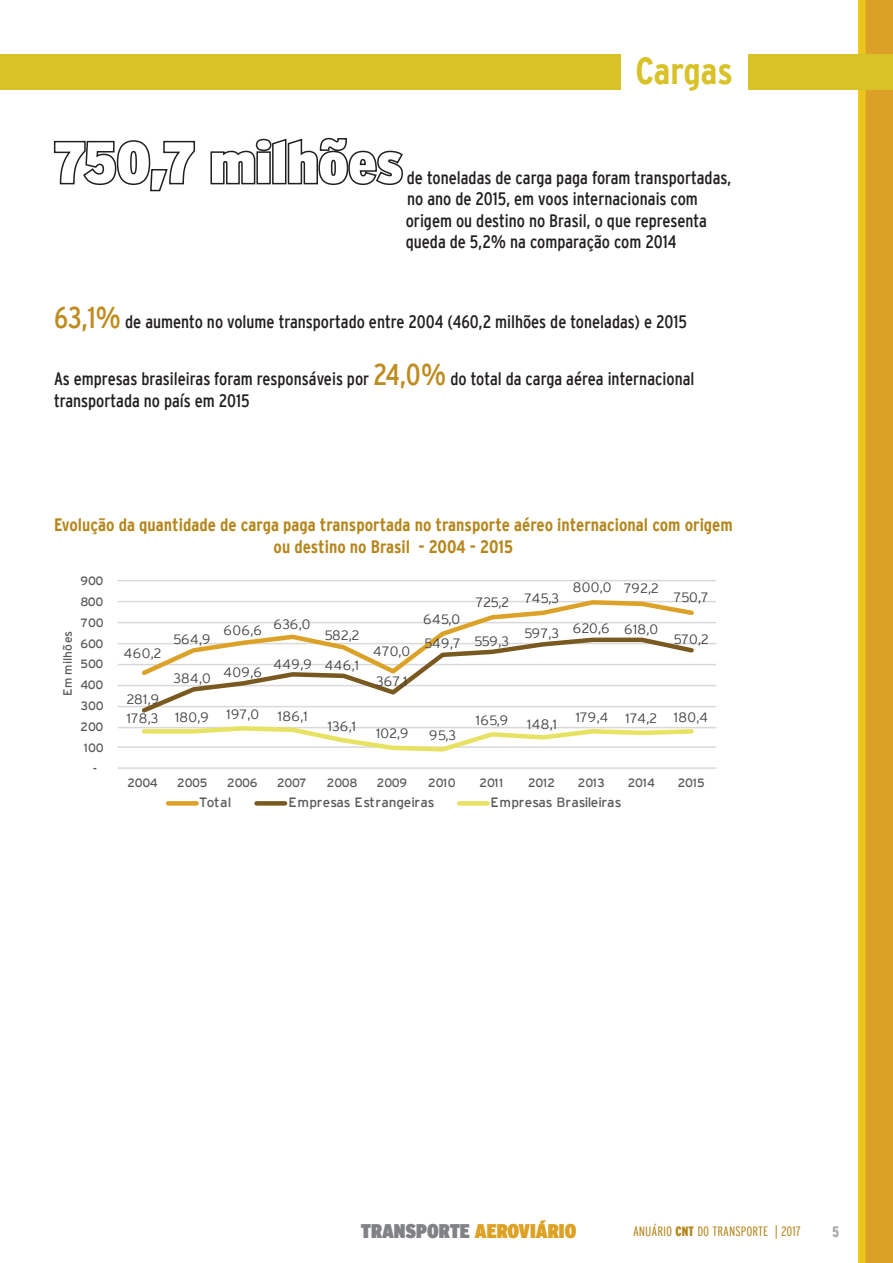
<style>
.page{position:relative;width:893px;height:1263px;background:#fff}
.page>*{position:absolute;margin:0;border:0;box-sizing:border-box;transform-origin:0 0}
.t1{font:700 condensed 37.5px "Interstate";color:#d8c228}
.t2{font:900 condensed 19.8px "Interstate";color:#808285}
.t3{font:condensed 18px/21.6px "Interstate";color:#231f20}
.t4{font:700 condensed 18px/21.6px "Interstate";color:#b5861d;text-align:center}
.t5{font:900 extra-condensed 15px "Interstate";color:#a8a9ad;scale:1.2 1}
.t6{font:300 13.5px "Interstate";letter-spacing:.02em;color:#404040}
.t7{font:13.5px "Interstate";letter-spacing:.005em;color:#595959}
.t8{font:300 extra-condensed 13.5px "Interstate";color:#b5861d;scale:1.2 1}
.t9{font:12px "Interstate";letter-spacing:-.015em;color:#595959}
.t10{font:12px "Interstate";letter-spacing:.01em;color:#595959}
.s1{font-size:30px;color:#be8c20}
.s2{color:#dca125}
.s3{font-weight:900}
</style>
<div class="page">
<svg style="left:858px;top:0;width:35px;height:1263px;background:#e0ab25"></svg>
<hr style="left:118px;top:746px;width:598px;height:2px;background:#d9d9d9">
<hr style="left:118px;top:727px;width:598px;height:1px;background:#d9d9d9">
<hr style="left:118px;top:706px;width:598px;height:1px;background:#d9d9d9">
<hr style="left:118px;top:685px;width:598px;height:1px;background:#d9d9d9">
<hr style="left:118px;top:664px;width:598px;height:1px;background:#d9d9d9">
<hr style="left:118px;top:643px;width:598px;height:1px;background:#d9d9d9">
<hr style="left:118px;top:622px;width:598px;height:1px;background:#d9d9d9">
<hr style="left:118px;top:601px;width:598px;height:1px;background:#d9d9d9">
<hr style="left:118px;top:580px;width:598px;height:1px;background:#d9d9d9">
<hr style="left:118px;top:767px;width:598px;height:2px;background:#d9d9d9">
<svg style="left:138px;top:600px;width:559px;height:35px"></svg>
<svg style="left:138px;top:635px;width:559px;height:78px"></svg>
<svg style="left:140px;top:726px;width:556px;height:26px"></svg>
<div style="left:168px;top:801px;width:29px;height:5px;background:#dca228"></div>
<div style="left:257px;top:801px;width:28px;height:5px;background:#7a5920"></div>
<div style="left:459px;top:801px;width:29px;height:5px;background:#e8e262"></div>
<svg style="left:53px;top:140px;width:143px;height:52px"></svg>
<svg style="left:210px;top:137px;width:193px;height:48px"></svg>
<div style="left:748px;top:54px;width:145px;height:35px;background:#d8c228"></div>
<div style="left:0;top:54px;width:621px;height:35px;background:#d8c228"></div>
<p class="t1" style="left:635px;top:50px;width:99px">Cargas</p>
<p class="t3" style="left:406px;top:166px;width:327px">de toneladas de carga paga foram transportadas, no ano de 2015, em voos internacionais com origem ou destino no Brasil, o que representa queda de 5,2% na comparação com 2014</p>
<p class="t3" style="left:54px;top:310px;width:634px"><span class="s1">63,1%</span> de aumento no volume transportado entre 2004 (460,2 milhões de toneladas) e 2015</p>
<p class="t3" style="left:54px;top:368px;width:642px">As empresas brasileiras foram responsáveis por <span class="s1">24,0%</span> do total da carga aérea internacional transportada no país em 2015</p>
<p class="t4" style="left:54px;top:514px;width:680px">Evolução da quantidade de carga paga transportada no transporte aéreo internacional com origem ou destino no Brasil - 2004 - 2015</p>
<p class="t10" style="left:61px;top:696px;width:66px;rotate:-90deg">Em milhões</p>
<p class="t9" style="left:81px;top:574px;width:24px">900</p>
<p class="t9" style="left:80px;top:595px;width:24px">800</p>
<p class="t9" style="left:81px;top:616px;width:24px">700</p>
<p class="t9" style="left:81px;top:637px;width:24px">600</p>
<p class="t9" style="left:81px;top:657px;width:24px">500</p>
<p class="t9" style="left:80px;top:678px;width:24px">400</p>
<p class="t9" style="left:81px;top:699px;width:24px">300</p>
<p class="t9" style="left:81px;top:720px;width:24px">200</p>
<p class="t9" style="left:84px;top:741px;width:21px">100</p>
<p class="t9" style="left:93px;top:762px;width:6px">-</p>
<p class="t6" style="left:124px;top:645px;width:39px">460,2</p>
<p class="t6" style="left:127px;top:692px;width:34px">281,9</p>
<p class="t6" style="left:174px;top:631px;width:38px">564,9</p>
<p class="t6" style="left:223px;top:622px;width:40px">606,6</p>
<p class="t6" style="left:174px;top:668px;width:90px">384,0 409,6</p>
<p class="t6" style="left:273px;top:616px;width:39px">636,0</p>
<p class="t6" style="left:325px;top:628px;width:36px">582,2</p>
<p class="t6" style="left:273px;top:657px;width:87px">449,9 446,1</p>
<p class="t6" style="left:127px;top:710px;width:84px">178,3 180,9</p>
<p class="t6" style="left:226px;top:706px;width:34px">197,0</p>
<p class="t6" style="left:278px;top:709px;width:31px">186,1</p>
<p class="t6" style="left:328px;top:719px;width:30px">136,1</p>
<p class="t6" style="left:373px;top:643px;width:39px">470,0</p>
<p class="t6" style="left:376px;top:674px;width:33px">367,1</p>
<p class="t6" style="left:476px;top:593px;width:84px">725,2 745,3</p>
<p class="t6" style="left:573px;top:580px;width:88px">800,0 792,2</p>
<p class="t6" style="left:423px;top:611px;width:39px">645,0</p>
<p class="t6" style="left:425px;top:635px;width:86px">549,7 559,3</p>
<p class="t6" style="left:524px;top:622px;width:135px">597,3 620,6 618,0</p>
<p class="t6" style="left:674px;top:589px;width:36px">750,7</p>
<p class="t6" style="left:674px;top:632px;width:36px">570,2</p>
<p class="t6" style="left:376px;top:726px;width:34px">102,9</p>
<p class="t6" style="left:429px;top:727px;width:29px">95,3</p>
<p class="t6" style="left:476px;top:713px;width:34px">165,9</p>
<p class="t6" style="left:527px;top:716px;width:31px">148,1</p>
<p class="t6" style="left:576px;top:710px;width:34px">179,4</p>
<p class="t6" style="left:626px;top:710px;width:84px">174,2 180,4</p>
<p class="t9" style="left:127px;top:775px;width:32px">2004</p>
<p class="t9" style="left:177px;top:775px;width:32px">2005</p>
<p class="t9" style="left:227px;top:775px;width:32px">2006</p>
<p class="t9" style="left:277px;top:775px;width:31px">2007</p>
<p class="t9" style="left:327px;top:775px;width:32px">2008</p>
<p class="t9" style="left:377px;top:775px;width:32px">2009</p>
<p class="t9" style="left:428px;top:775px;width:29px">2010</p>
<p class="t9" style="left:480px;top:775px;width:25px">2011</p>
<p class="t9" style="left:528px;top:775px;width:29px">2012</p>
<p class="t9" style="left:578px;top:775px;width:28px">2013</p>
<p class="t9" style="left:628px;top:775px;width:29px">2014</p>
<p class="t9" style="left:678px;top:775px;width:29px">2015</p>
<p class="t7" style="left:199px;top:795px;width:34px">Total</p>
<p class="t7" style="left:288px;top:795px;width:148px">Empresas Estrangeiras</p>
<p class="t7" style="left:490px;top:795px;width:133px">Empresas Brasileiras</p>
<p class="t2" style="left:361px;top:1219px;width:217px">TRANSPORTE <span class="s2">AEROVIÁRIO</span></p>
<p class="t8" style="left:633px;top:1224px;width:141px">ANUÁRIO <span class="s3">CNT</span> DO TRANSPORTE | 2017</p>
<p class="t5" style="left:832px;top:1223px;width:7px">5</p>
</div>
